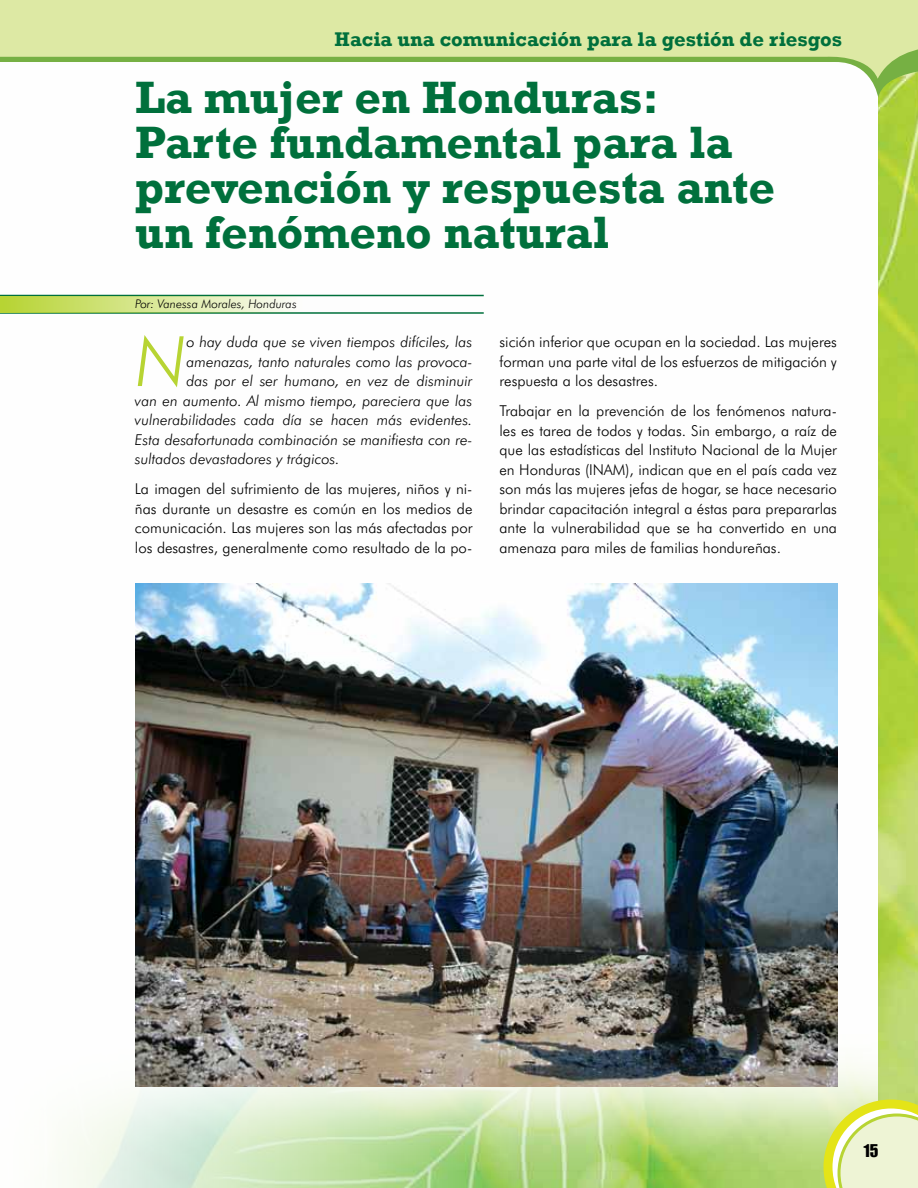
<style>
.page{position:relative;width:918px;height:1188px;background:#fff}
.page>*{position:absolute;margin:0;border:0;box-sizing:border-box;transform-origin:0 0}
.t1{font:italic 300 69.6px "Futura BT";color:#b7d433}
.t2{font:700 46.5px/45px "Rockwell";color:#00703c}
.t3{font:700 20.4px "Rockwell";color:#00703c}
.t4{font:18px "Impact";color:#000}
.t5{font:300 15px/19.5px "Futura BT";color:#000;text-align:justify}
.t6{font:italic 300 15px "Futura BT";color:#000}
.t7{font:italic 300 12px "Futura BT";color:#000}
</style>
<div class="page">
<img style="left:877px;top:97px;width:41px;height:1003px">
<img style="left:0;top:294px;width:877px;height:894px">
<svg style="left:824px;top:1100px;width:94px;height:88px;background:#e8efae"></svg>
<svg style="left:0;top:998px;width:677px;height:190px"></svg>
<hr style="left:0;top:295px;width:484px;height:1px;background:#00703c">
<hr style="left:0;top:312px;width:484px;height:2px;background:#00703c">
<div style="left:0;top:296px;width:360px;height:16px;background:linear-gradient(to right,#b8d436,#fff)"></div>
<img style="left:135px;top:584px;width:703px;height:503px">
<div style="left:0;top:0;width:918px;height:47px;background:#dde9a4"></div>
<svg style="left:0;top:47px;width:918px;height:50px"></svg>
<h3 class="t3" style="left:335px;top:27px;width:509px">Hacia una comunicación para la gestión de riesgos</h3>
<h2 class="t2" style="left:135px;top:75px;width:642px">La mujer en Honduras:<br>Parte fundamental para la prevención y respuesta ante un fenómeno natural</h2>
<p class="t7" style="left:135px;top:297px;width:163px">Por: Vanessa Morales, Honduras</p>
<h1 class="t1" style="left:135px;top:319px;width:53px">N</h1>
<p class="t6" style="left:186px;top:333px;width:288px">o hay duda que se viven tiempos difíciles, las</p>
<p class="t6" style="left:186px;top:352px;width:288px">amenazas, tanto naturales como las provoca-</p>
<p class="t6" style="left:186px;top:372px;width:288px">das por el ser humano, en vez de disminuir</p>
<p class="t6" style="left:135px;top:391px;width:339px">van en aumento. Al mismo tiempo, pareciera que las</p>
<p class="t6" style="left:135px;top:411px;width:339px">vulnerabilidades cada día se hacen más evidentes.</p>
<p class="t6" style="left:135px;top:430px;width:339px">Esta desafortunada combinación se manifiesta con re-</p>
<p class="t6" style="left:135px;top:450px;width:206px">sultados devastadores y trágicos.</p>
<p class="t5" style="left:135px;top:479px;width:339px">La imagen del sufrimiento de las mujeres, niños y ni&shy;ñas durante un desastre es común en los medios de comunicación. Las mujeres son las más afectadas por los desastres, generalmente como resultado de la po-</p>
<p class="t5" style="left:499px;top:332px;width:339px">sición inferior que ocupan en la sociedad. Las mujeres forman una parte vital de los esfuerzos de mitigación y respuesta a los desastres.</p>
<p class="t5" style="left:499px;top:401px;width:339px">Trabajar en la prevención de los fenómenos natura&shy;les es tarea de todos y todas. Sin embargo, a raíz de que las estadísticas del Instituto Nacional de la Mujer en Honduras (INAM), indican que en el país cada vez son más las mujeres jefas de hogar, se hace necesario brindar capacitación integral a éstas para prepararlas ante la vulnerabilidad que se ha convertido en una amenaza para miles de familias hondureñas.</p>
<p class="t4" style="left:863px;top:1140px;width:17px">15</p>
</div>
